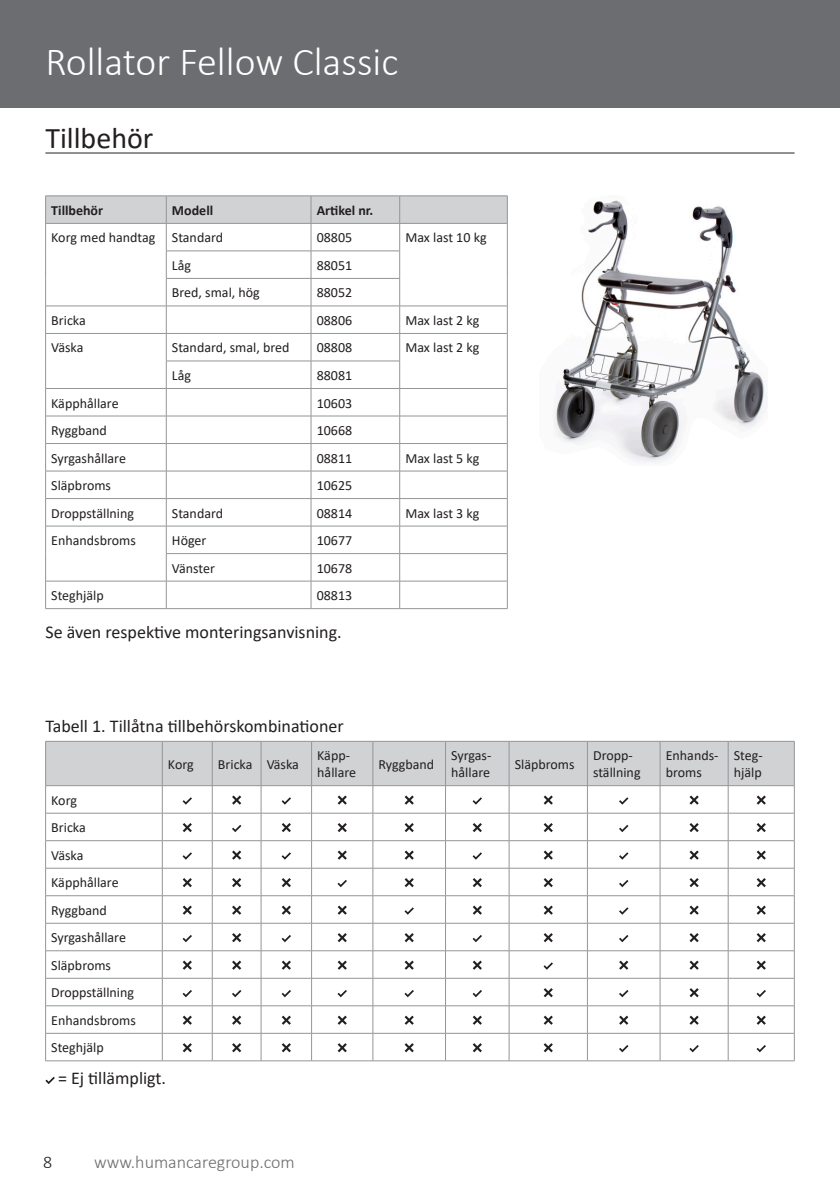
<style>
.page{position:relative;width:840px;height:1191px;background:#fff}
.page>*{position:absolute;margin:0;border:0;box-sizing:border-box;transform-origin:0 0}
.t1{font:300 40px "Calibri";color:#fff}
.Content_heading{font:30px "Calibri";color:#231f20}
.Body_text{font:18px "Calibri";color:#231f20}
.t2{font:300 18px "Calibri";color:#6c6d70}
.t3{font:300 18px "Calibri";color:#231f20}
.Body_text-2{font:14px "Calibri";color:#231f20}
.Table_cell_headline{font:14px/16.8px "Calibri";color:#231f20}
.Table_cell_text{font:14px "Calibri";color:#231f20}
.Body_text-3{font:700 14px "Calibri";color:#231f20}
</style>
<div class="page">
<div style="left:0;top:0;width:839px;height:108px;background:#6c6d70"></div>
<hr style="left:45px;top:152px;width:749px;height:1px;background:#231f20">
<svg style="left:45px;top:1076px;width:10px;height:8px"></svg>
<hr style="left:45px;top:195px;width:121px;height:1px;background:#939598">
<hr style="left:166px;top:195px;width:145px;height:1px;background:#939598">
<hr style="left:311px;top:195px;width:88px;height:1px;background:#939598">
<hr style="left:399px;top:195px;width:108px;height:1px;background:#939598">
<svg style="left:45px;top:196px;width:462px;height:412px"></svg>
<hr style="left:45px;top:608px;width:121px;height:1px;background:#939598">
<hr style="left:166px;top:608px;width:145px;height:1px;background:#939598">
<hr style="left:311px;top:608px;width:88px;height:1px;background:#939598">
<hr style="left:399px;top:608px;width:108px;height:1px;background:#939598">
<hr style="left:45px;top:1060px;width:117px;height:1px;background:#939598">
<hr style="left:162px;top:1060px;width:50px;height:1px;background:#939598">
<hr style="left:212px;top:1060px;width:49px;height:1px;background:#939598">
<hr style="left:261px;top:1060px;width:50px;height:1px;background:#939598">
<hr style="left:311px;top:1060px;width:61px;height:1px;background:#939598">
<hr style="left:372px;top:1060px;width:73px;height:1px;background:#939598">
<hr style="left:445px;top:1060px;width:64px;height:1px;background:#939598">
<hr style="left:509px;top:1060px;width:78px;height:1px;background:#939598">
<hr style="left:587px;top:1060px;width:72px;height:1px;background:#939598">
<hr style="left:659px;top:1060px;width:68px;height:1px;background:#939598">
<hr style="left:727px;top:1060px;width:67px;height:1px;background:#939598">
<svg style="left:45px;top:741px;width:749px;height:319px"></svg>
<img style="left:553px;top:200px;width:214px;height:263px">
<h1 class="t1" style="left:45px;top:37px;width:354px">Rollator Fellow Classic</h1>
<p class="Content_heading" style="left:45px;top:117px;width:109px">Tillbehör</p>
<p class="Body_text-3" style="left:51px;top:200px;width:53px">Tillbehör</p>
<p class="Body_text-3" style="left:172px;top:200px;width:43px">Modell</p>
<p class="Body_text-3" style="left:316px;top:200px;width:58px">Artikel nr.</p>
<p class="Body_text-2" style="left:51px;top:228px;width:106px">Korg med handtag</p>
<p class="Body_text-2" style="left:172px;top:228px;width:53px">Standard</p>
<p class="Body_text-2" style="left:316px;top:228px;width:37px">08805</p>
<p class="Body_text-2" style="left:405px;top:228px;width:83px">Max last 10 kg</p>
<p class="Body_text-2" style="left:172px;top:255px;width:21px">Låg</p>
<p class="Body_text-2" style="left:316px;top:255px;width:37px">88051</p>
<p class="Body_text-2" style="left:172px;top:283px;width:89px">Bred, smal, hög</p>
<p class="Body_text-2" style="left:316px;top:283px;width:37px">88052</p>
<p class="Body_text-2" style="left:51px;top:310px;width:36px">Bricka</p>
<p class="Body_text-2" style="left:316px;top:310px;width:37px">08806</p>
<p class="Body_text-2" style="left:405px;top:310px;width:76px">Max last 2 kg</p>
<p class="Body_text-2" style="left:51px;top:338px;width:34px">Väska</p>
<p class="Body_text-2" style="left:172px;top:338px;width:119px">Standard, smal, bred</p>
<p class="Body_text-2" style="left:316px;top:338px;width:37px">08808</p>
<p class="Body_text-2" style="left:405px;top:338px;width:76px">Max last 2 kg</p>
<p class="Body_text-2" style="left:172px;top:365px;width:21px">Låg</p>
<p class="Body_text-2" style="left:316px;top:365px;width:37px">88081</p>
<p class="Body_text-2" style="left:51px;top:393px;width:69px">Käpphållare</p>
<p class="Body_text-2" style="left:316px;top:393px;width:37px">10603</p>
<p class="Body_text-2" style="left:51px;top:420px;width:57px">Ryggband</p>
<p class="Body_text-2" style="left:316px;top:420px;width:37px">10668</p>
<p class="Body_text-2" style="left:51px;top:448px;width:76px">Syrgashållare</p>
<p class="Body_text-2" style="left:316px;top:448px;width:37px">08811</p>
<p class="Body_text-2" style="left:405px;top:448px;width:76px">Max last 5 kg</p>
<p class="Body_text-2" style="left:51px;top:476px;width:61px">Släpbroms</p>
<p class="Body_text-2" style="left:316px;top:476px;width:37px">10625</p>
<p class="Body_text-2" style="left:51px;top:503px;width:84px">Droppställning</p>
<p class="Body_text-2" style="left:172px;top:503px;width:53px">Standard</p>
<p class="Body_text-2" style="left:316px;top:503px;width:37px">08814</p>
<p class="Body_text-2" style="left:405px;top:503px;width:76px">Max last 3 kg</p>
<p class="Body_text-2" style="left:51px;top:531px;width:86px">Enhandsbroms</p>
<p class="Body_text-2" style="left:172px;top:531px;width:36px">Höger</p>
<p class="Body_text-2" style="left:316px;top:531px;width:37px">10677</p>
<p class="Body_text-2" style="left:172px;top:558px;width:44px">Vänster</p>
<p class="Body_text-2" style="left:316px;top:558px;width:37px">10678</p>
<p class="Body_text-2" style="left:51px;top:586px;width:54px">Steghjälp</p>
<p class="Body_text-2" style="left:316px;top:586px;width:37px">08813</p>
<p class="Body_text" style="left:45px;top:619px;width:298px">Se även respektive monteringsanvisning.</p>
<p class="Body_text" style="left:45px;top:713px;width:300px">Tabell 1. Tillåtna tillbehörskombinationer</p>
<p class="Table_cell_text" style="left:51px;top:790px;width:27px">Korg</p>
<p class="Table_cell_text" style="left:51px;top:818px;width:36px">Bricka</p>
<p class="Table_cell_text" style="left:51px;top:845px;width:34px">Väska</p>
<p class="Table_cell_text" style="left:51px;top:873px;width:69px">Käpphållare</p>
<p class="Table_cell_text" style="left:51px;top:900px;width:57px">Ryggband</p>
<p class="Table_cell_text" style="left:51px;top:928px;width:76px">Syrgashållare</p>
<p class="Table_cell_text" style="left:51px;top:955px;width:61px">Släpbroms</p>
<p class="Table_cell_text" style="left:51px;top:983px;width:84px">Droppställning</p>
<p class="Table_cell_text" style="left:51px;top:1010px;width:86px">Enhandsbroms</p>
<p class="Body_text-2" style="left:51px;top:1038px;width:54px">Steghjälp</p>
<p class="Table_cell_headline" style="left:168px;top:755px;width:27px">Korg</p>
<p class="Table_cell_headline" style="left:218px;top:755px;width:36px">Bricka</p>
<p class="Table_cell_headline" style="left:266px;top:755px;width:34px">Väska</p>
<p class="Table_cell_headline" style="left:317px;top:747px;width:40px">Käpp&shy;hållare</p>
<p class="Table_cell_headline" style="left:378px;top:755px;width:57px">Ryggband</p>
<p class="Table_cell_headline" style="left:451px;top:747px;width:42px">Syrgas&shy;hållare</p>
<p class="Table_cell_headline" style="left:514px;top:755px;width:61px">Släpbroms</p>
<p class="Table_cell_headline" style="left:592px;top:747px;width:49px">Dropp&shy;ställning</p>
<p class="Table_cell_headline" style="left:665px;top:747px;width:54px">Enhands&shy;broms</p>
<p class="Table_cell_headline" style="left:733px;top:747px;width:30px">Steg&shy;hjälp</p>
<p class="Body_text" style="left:58px;top:1065px;width:109px">= Ej tillämpligt.</p>
<p class="t3" style="left:43px;top:1151px;width:11px">8</p>
<p class="t2" style="left:94px;top:1151px;width:202px">www.humancaregroup.com</p>
</div>
